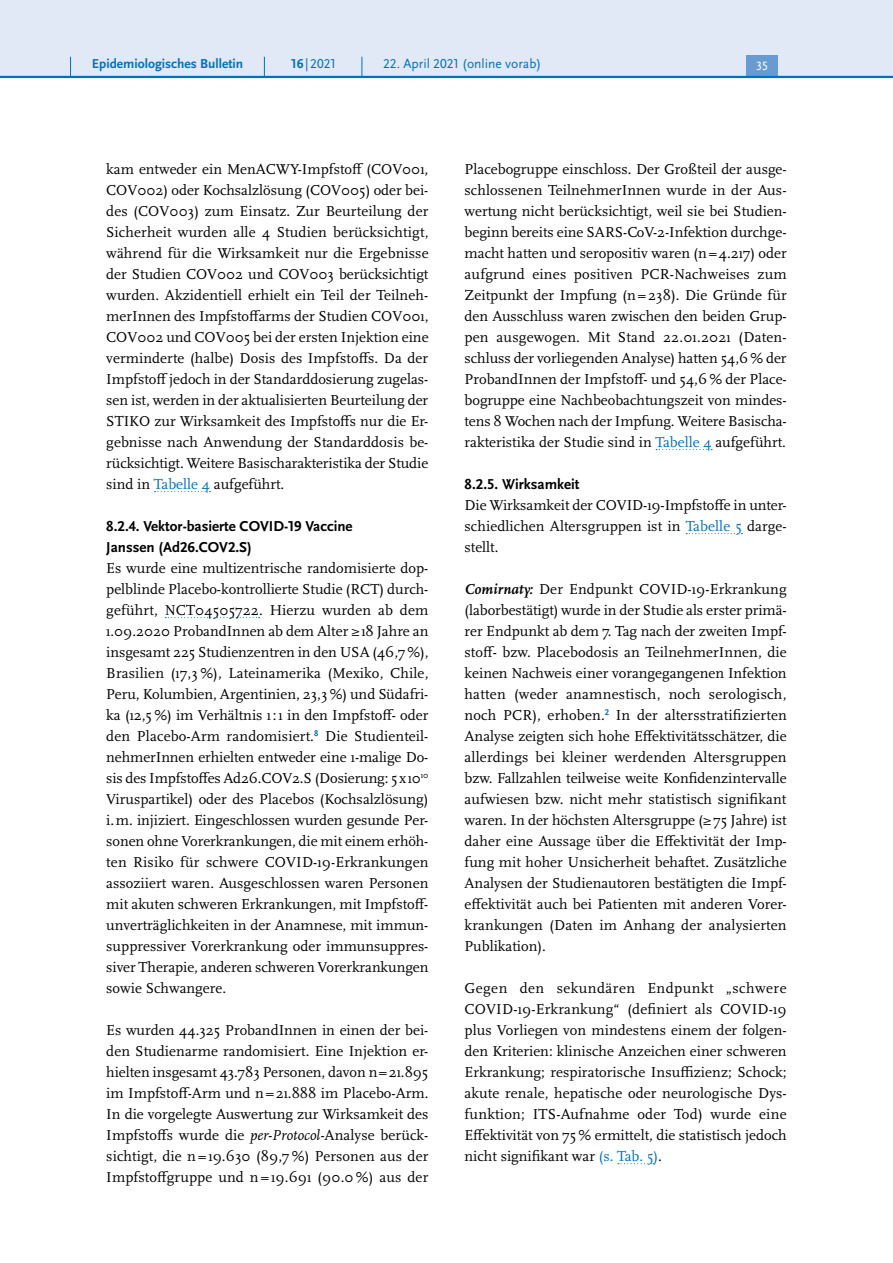
<style>
.page{position:relative;width:893px;height:1263px;background:#fff}
.page>*{position:absolute;margin:0;border:0;box-sizing:border-box;transform-origin:0 0}
.P_-_Fließtext{font:15px/21px "Scala Pro";color:#000;text-align:justify}
.t1{font:700 15px/21px "Scala Sans Pro";color:#000}
.t2{font:13.5px "Scala Sans Pro";color:#0072bc}
.t3{font:700 13.5px "Scala Sans Pro";color:#0072bc}
.t4{font:12.45px "Scala Sans Pro";color:#fff}
.s1{font-weight:700}
.s2{color:#0072bc}
.s3{font-style:italic}
.s4{font-weight:700;font-style:italic}
</style>
<div class="page">
<svg style="left:155px;top:491px;width:56px;height:1px"></svg>
<svg style="left:165px;top:617px;width:95px;height:1px"></svg>
<svg style="left:656px;top:449px;width:56px;height:1px"></svg>
<svg style="left:686px;top:533px;width:56px;height:1px"></svg>
<svg style="left:618px;top:1163px;width:36px;height:1px"></svg>
<div style="left:0;top:0;width:893px;height:77px;background:#e1e8f6"></div>
<div style="left:746px;top:55px;width:32px;height:21px;background:#679bd2"></div>
<hr style="left:0;top:76px;width:893px;height:2px;background:#0072bc">
<svg style="left:70px;top:57px;width:1px;height:19px"></svg>
<svg style="left:264px;top:57px;width:1px;height:19px"></svg>
<svg style="left:362px;top:57px;width:1px;height:19px"></svg>
<p class="t3" style="left:92px;top:55px;width:153px">Epidemiologisches Bulletin</p>
<p class="t2" style="left:291px;top:55px;width:46px"><span class="s1">16</span>|2021</p>
<p class="t2" style="left:383px;top:55px;width:160px">22. April 2021 (online vorab)</p>
<p class="t4" style="left:756px;top:59px;width:14px">35</p>
<p class="P_-_Fließtext" style="left:106px;top:158px;width:324px">kam entweder ein MenACWY-Impfstoff (COV001, COV002) oder Kochsalzlösung (COV005) oder bei&shy;des (COV003) zum Einsatz. Zur Beurteilung der Sicherheit wurden alle 4 Studien berücksichtigt, während für die Wirksamkeit nur die Ergebnisse der Studien COV002 und COV003 berücksichtigt wurden. Akzidentiell erhielt ein Teil der Teilneh&shy;merInnen des Impfstoffarms der Studien COV001, COV002 und COV005 bei der ersten Injektion eine verminderte (halbe) Dosis des Impfstoffs. Da der Impfstoff jedoch in der Standarddosierung zugelas&shy;sen ist, werden in der aktualisierten Beurteilung der STIKO zur Wirksamkeit des Impfstoffs nur die Er&shy;gebnisse nach Anwendung der Standarddosis be&shy;rücksichtigt. Weitere Basischarakteristika der Studie sind in <span class="s2">Tabelle 4</span> aufgeführt.</p>
<h5 class="t1" style="left:106px;top:515px;width:248px">8.2.4. Vektor-basierte COVID-19 Vaccine<br>Janssen (Ad26.COV2.S)</h5>
<p class="P_-_Fließtext" style="left:106px;top:557px;width:324px">Es wurde eine multizentrische randomisierte dop&shy;pelblinde Placebo-kontrollierte Studie (RCT) durch&shy;geführt, NCT04505722. Hierzu wurden ab dem 1.09.2020 ProbandInnen ab dem Alter ≥18 Jahre an insgesamt 225 Studienzentren in den USA (46,7 %), Brasilien (17,3 %), Lateinamerika (Mexiko, Chile, Peru, Kolumbien, Argentinien, 23,3 %) und Südafri&shy;ka (12,5 %) im Verhältnis 1:1 in den Impfstoff- oder den Placebo-Arm randomisiert.<sup>8</sup> Die Studienteil&shy;nehmerInnen erhielten entweder eine 1-malige Do&shy;sis des Impfstoffes Ad26.COV2.S (Dosierung: 5 x10<sup>10<br></sup>Viruspartikel) oder des Placebos (Kochsalzlösung) i.m. injiziert. Eingeschlossen wurden gesunde Per&shy;sonen ohne Vorerkrankungen, die mit einem erhöh&shy;ten Risiko für schwere COVID-19-Erkrankungen assoziiert waren. Ausgeschlossen waren Personen mit akuten schweren Erkrankungen, mit Impfstoff&shy;unverträglichkeiten in der Anamnese, mit immun&shy;suppressiver Vorerkrankung oder immunsuppres&shy;siver Therapie, anderen schweren Vorerkrankungen sowie Schwangere.</p>
<p class="P_-_Fließtext" style="left:106px;top:1019px;width:324px">Es wurden 44.325 ProbandInnen in einen der bei&shy;den Studienarme randomisiert. Eine Injektion er&shy;hielten insgesamt 43.783 Personen, davon n=21.895 im Impfstoff-Arm und n=21.888 im Placebo-Arm.<br>In die vorgelegte Auswertung zur Wirksamkeit des Impfstoffs wurde die <span class="s3">per-Protocol-</span>Analyse berück&shy;sichtigt, die n=19.630 (89,7 %) Personen aus der Impfstoffgruppe und n = 19.691 (90.0 %) aus der</p>
<p class="P_-_Fließtext" style="left:465px;top:158px;width:324px">Placebogruppe einschloss. Der Großteil der ausge&shy;schlossenen TeilnehmerInnen wurde in der Aus&shy;wertung nicht berücksichtigt, weil sie bei Studien&shy;beginn bereits eine SARS-CoV-2-Infektion durchge&shy;macht hatten und seropositiv waren (n=4.217) oder aufgrund eines positiven PCR-Nachweises zum Zeitpunkt der Impfung (n=238). Die Gründe für den Ausschluss waren zwischen den beiden Grup&shy;pen ausgewogen. Mit Stand 22.01.2021 (Daten&shy;schluss der vorliegenden Analyse) hatten 54,6 % der ProbandInnen der Impfstoff- und 54,6 % der Place&shy;bogruppe eine Nachbeobachtungszeit von mindes&shy;tens 8 Wochen nach der Impfung. Weitere Basischa&shy;rakteristika der Studie sind in <span class="s2">Tabelle 4</span> aufgeführt.</p>
<h5 class="t1" style="left:465px;top:473px;width:116px">8.2.5. Wirksamkeit</h5>
<p class="P_-_Fließtext" style="left:465px;top:494px;width:324px">Die Wirksamkeit der COVID-19-Impfstoffe in unter&shy;schiedlichen Altersgruppen ist in <span class="s2">Tabelle 5</span> darge&shy;stellt.</p>
<p class="P_-_Fließtext" style="left:465px;top:578px;width:324px"><span class="s4">Comirnaty:</span> Der Endpunkt COVID-19-Erkrankung (laborbestätigt) wurde in der Studie als erster primä&shy;rer Endpunkt ab dem 7. Tag nach der zweiten Impf&shy;stoff- bzw. Placebodosis an TeilnehmerInnen, die keinen Nachweis einer vorangegangenen Infektion hatten (weder anamnestisch, noch serologisch, noch PCR), erhoben.<sup>2</sup> In der altersstratifizierten Analyse zeigten sich hohe Effektivitätsschätzer, die allerdings bei kleiner werdenden Altersgruppen bzw. Fallzahlen teilweise weite Konfidenzintervalle aufwiesen bzw. nicht mehr statistisch signifikant waren. In der höchsten Altersgruppe (≥75 Jahre) ist daher eine Aussage über die Effektivität der Imp&shy;fung mit hoher Unsicherheit behaftet. Zusätzliche Analysen der Studienautoren bestätigten die Impf&shy;effektivität auch bei Patienten mit anderen Vorer&shy;krankungen (Daten im Anhang der analysierten Publikation).</p>
<p class="P_-_Fließtext" style="left:465px;top:977px;width:324px">Gegen den sekundären Endpunkt „schwere COVID-19-Erkrankung“ (definiert als COVID-19 plus Vorliegen von mindestens einem der folgen&shy;den Kriterien: klinische Anzeichen einer schweren Erkrankung; respiratorische Insuffizienz; Schock; akute renale, hepatische oder neurologische Dys&shy;funktion; ITS-Aufnahme oder Tod) wurde eine Effektivität von 75 % ermittelt, die statistisch jedoch nicht signifikant war <span class="s2">(s. Tab. 5)</span>.</p>
</div>
